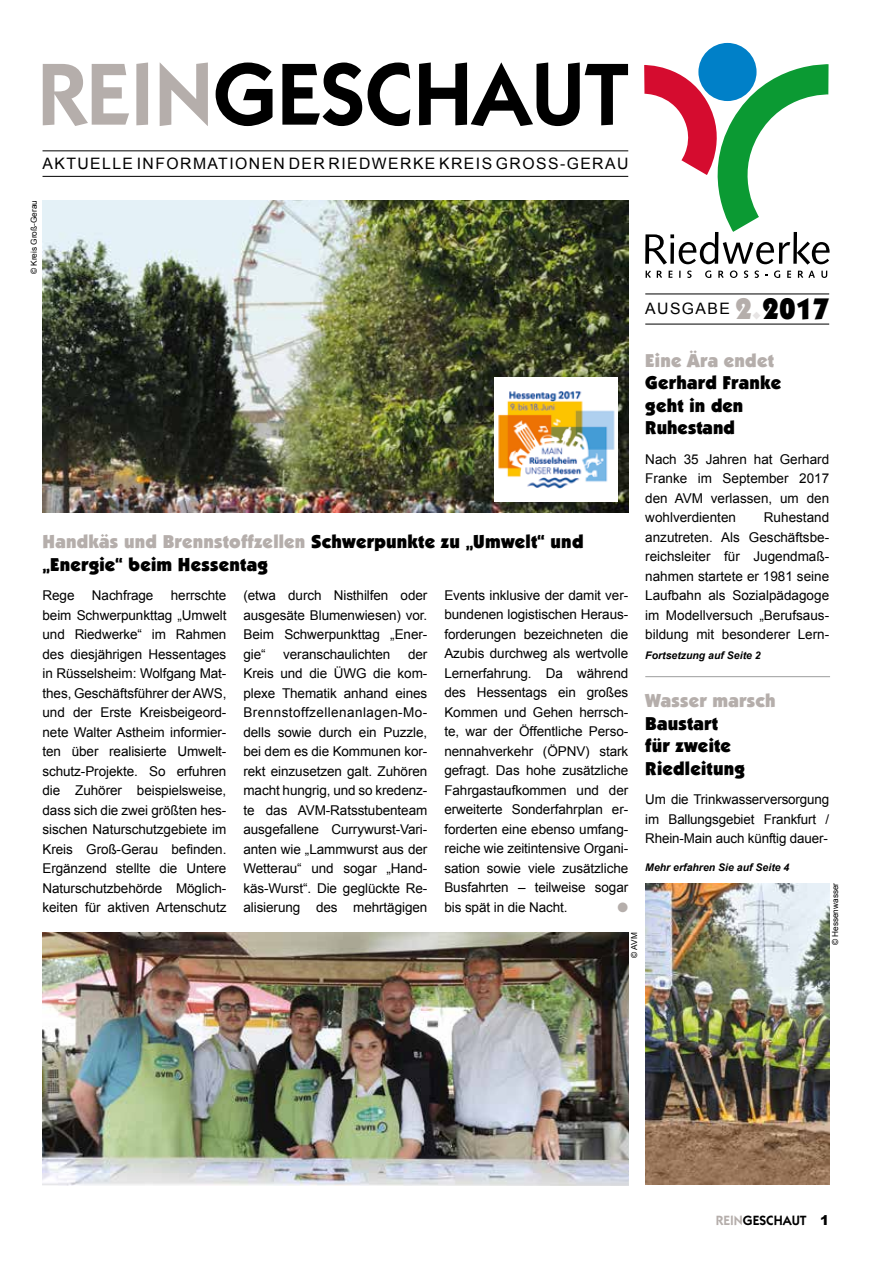
<style>
.page{position:relative;width:893px;height:1263px;background:#fff}
.page>*{position:absolute;margin:0;border:0;box-sizing:border-box;transform-origin:0 0}
.t1{font:600 88.5px "Itc Kabel";letter-spacing:-.005em;color:#000}
.t2{font:900 18.75px/22.5px "Itc Kabel";letter-spacing:.01em;color:#000}
.t3{font:900 18.75px "Itc Kabel";letter-spacing:.01em;color:#b5aeab}
.t4{font:15.75px "Arial";letter-spacing:.09em;color:#000}
.t5{font:13.5px/19.5px "Arial";letter-spacing:-.005em;color:#000;text-align:justify}
.t6{font:600 13.5px "Itc Kabel";color:#000}
.t7{font:13.5px "Zapf Dingbats ITC";color:#b5aeab}
.t8{font:italic 700 10.5px "Arial";color:#000}
.t9{font:8.25px "Arial";color:#000}
.s1{color:#b5aeab}
.s2{font-family:"Itc Kabel";font-weight:900;font-size:30px;color:#b5aeab}
.s3{font-family:"Itc Kabel";font-weight:900;font-size:30px;color:#e7e4e4}
.s4{font-family:"Itc Kabel";font-weight:900;font-size:30px}
.s5{font-family:"Arial";font-weight:900}
</style>
<div class="page">
<div style="left:698px;top:43px;width:58px;height:58px;background:#0080c8;border-radius:50%"></div>
<hr style="left:43px;top:151px;width:585px;height:1px;background:#000">
<hr style="left:43px;top:176px;width:585px;height:1px;background:#000">
<hr style="left:645px;top:294px;width:184px;height:1px;background:#000">
<hr style="left:645px;top:324px;width:184px;height:1px;background:#000">
<img style="left:43px;top:200px;width:585px;height:312px">
<svg style="left:644px;top:61px;width:186px;height:217px"></svg>
<img style="left:494px;top:378px;width:124px;height:123px">
<img style="left:43px;top:932px;width:585px;height:253px">
<hr style="left:645px;top:676px;width:185px;height:1px;background:#9c9d9d">
<img style="left:645px;top:883px;width:184px;height:301px">
<h1 class="t1" style="left:37px;top:42px;width:594px"><span class="s1">REIN</span>GESCHAUT</h1>
<p class="t4" style="left:43px;top:153px;width:587px">AKTUELLE INFORMATIONEN DER RIEDWERKE KREIS GROSS-GERAU</p>
<p class="t9" style="left:28px;top:274px;width:75px;rotate:-90deg">© Kreis Groß-Gerau</p>
<p class="t4" style="left:645px;top:298px;width:185px">AUSGABE <span class="s2">2</span><span class="s3">.</span><span class="s4">2017</span></p>
<h2 class="t3" style="left:645px;top:349px;width:130px">Eine Ära endet</h2>
<h2 class="t2" style="left:645px;top:371px;width:138px">Gerhard Franke geht in den<br>Ruhestand</h2>
<p class="t5" style="left:645px;top:449px;width:185px">Nach 35 Jahren hat Gerhard Franke im September 2017 den AVM verlassen, um den wohlverdienten</p>
<p class="t5" style="left:645px;top:508px;width:185px;text-indent:119px">Ruhestand anzutreten. Als Geschäftsbe&shy;reichsleiter für Jugendmaß&shy;nahmen startete er 1981 seine Laufbahn als Sozialpädagoge im Modellversuch „Berufsaus&shy;bildung mit besonderer Lern-</p>
<h2 class="t2" style="left:43px;top:530px;width:543px"><span class="s1">Handkäs und Brennstoffzellen</span> Schwerpunkte zu „Umwelt“ und „Energie“ beim Hessentag</h2>
<p class="t5" style="left:43px;top:586px;width:185px;text-indent:128px">herrschte beim Schwerpunkttag „Umwelt und Riedwerke“ im Rahmen des diesjährigen Hessentages in Rüsselsheim: Wolfgang Mat&shy;thes, Geschäftsführer der AWS, und der Erste Kreisbeigeord&shy;nete Walter Astheim informier&shy;ten über realisierte Umwelt&shy;schutz-Projekte. So erfuhren die Zuhörer beispielsweise, dass sich die zwei größten hes&shy;sischen Naturschutzgebiete im Kreis Groß-Gerau befinden.<br>Ergänzend stellte die Untere Naturschutzbehörde Möglich&shy;keiten für aktiven Artenschutz</p>
<p class="t5" style="left:243px;top:586px;width:185px">(etwa durch Nisthilfen oder ausgesäte Blumenwiesen) vor.<br>Beim Schwerpunkttag „Ener&shy;gie“</p>
<p class="t5" style="left:444px;top:586px;width:185px">Events inklusive der damit ver&shy;bundenen logistischen Heraus&shy;forderungen bezeichneten die Azubis durchweg als wertvolle Lernerfahrung. Da während des Hessentags ein großes Kommen und Gehen herrsch&shy;te, war der Öffentliche Perso&shy;nennahverkehr (ÖPNV) stark gefragt. Das hohe zusätzliche Fahrgastaufkommen und der erweiterte Sonderfahrplan er&shy;forderten eine ebenso umfang&shy;reiche wie zeitintensive Organi&shy;sation sowie viele zusätzliche Busfahrten – teilweise sogar bis spät in die Nacht.</p>
<p class="t5" style="left:43px;top:586px;width:33px">Rege</p>
<p class="t5" style="left:92px;top:586px;width:63px">Nachfrage</p>
<p class="t5" style="left:243px;top:644px;width:185px;text-indent:165px">der Kreis und die ÜWG die kom&shy;plexe Thematik anhand eines Brennstoffzellenanlagen-Mo&shy;dells sowie durch ein Puzzle, bei dem es die Kommunen kor&shy;rekt einzusetzen galt. Zuhören macht hungrig, und so kredenz&shy;te das AVM-Ratsstubenteam ausgefallene Currywurst-Vari&shy;anten wie „Lammwurst aus der Wetterau“ und sogar „Hand&shy;käs-Wurst“. Die geglückte Re&shy;alisierung des mehrtägigen</p>
<p class="t5" style="left:283px;top:644px;width:109px">veranschaulichten</p>
<p class="t8" style="left:645px;top:648px;width:117px">Fortsetzung auf Seite 2</p>
<h2 class="t3" style="left:645px;top:689px;width:132px">Wasser marsch</h2>
<h2 class="t2" style="left:645px;top:712px;width:101px">Baustart für zweite<br>Riedleitung</h2>
<p class="t5" style="left:645px;top:790px;width:185px">Um die Trinkwasserversorgung im Ballungsgebiet Frankfurt / Rhein-Main auch künftig dauer-</p>
<p class="t8" style="left:645px;top:860px;width:146px">Mehr erfahren Sie auf Seite 4</p>
<p class="t9" style="left:830px;top:945px;width:64px;rotate:-90deg">© Hessenwasser</p>
<p class="t7" style="left:618px;top:901px;width:12px">●</p>
<p class="t9" style="left:629px;top:958px;width:27px;rotate:-90deg">© AVM</p>
<p class="t6" style="left:716px;top:1212px;width:115px"><span class="s1">REIN</span>GESCHAUT <span class="s5">1</span></p>
</div>
